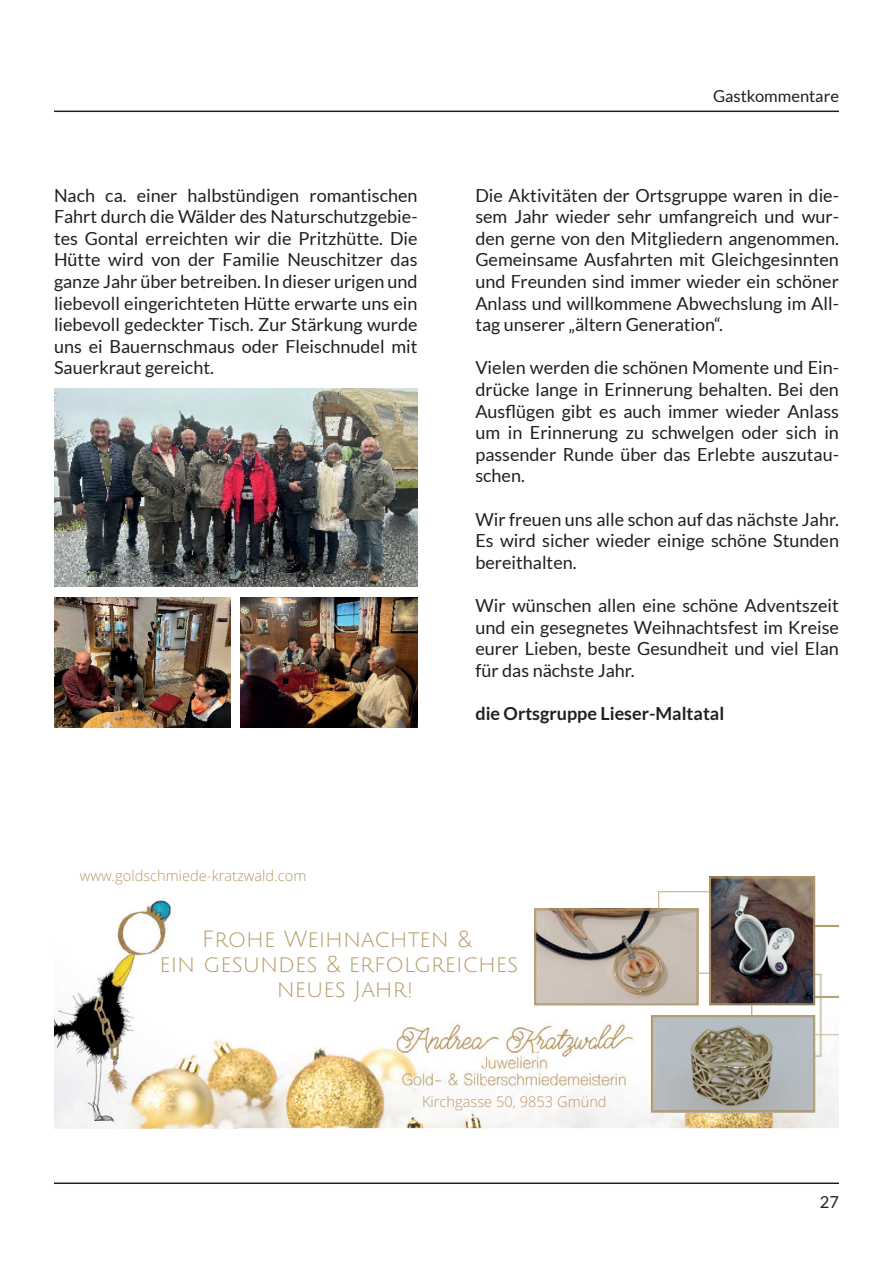
<style>
.page{position:relative;width:893px;height:1263px;background:#fff}
.page>*{position:absolute;margin:0;border:0;box-sizing:border-box;transform-origin:0 0}
.t1{font:22.8px/25.2px "Julius Sans One";color:#b49968;text-align:center}
.t2{font:18px/21.6px "Lato";color:#231f20;text-align:justify}
.t3{font:700 18px "Lato";color:#231f20}
.t4{font:16.5px "Lato";color:#231f20}
.t5{font:300 14.7px "Open Sans";color:#b49968}
</style>
<div class="page">
<hr style="left:54px;top:111px;width:785px;height:1px;background:#231f20">
<hr style="left:54px;top:1182px;width:785px;height:2px;background:#231f20">
<img style="left:54px;top:597px;width:177px;height:131px">
<img style="left:241px;top:597px;width:177px;height:131px">
<img style="left:54px;top:388px;width:364px;height:198px">
<img style="left:237px;top:1047px;width:525px;height:81px">
<img style="left:763px;top:1112px;width:76px;height:16px">
<img style="left:377px;top:1022px;width:157px;height:63px">
<img style="left:54px;top:900px;width:183px;height:228px">
<img style="left:534px;top:876px;width:305px;height:236px">
<div style="left:652px;top:1016px;width:162px;height:95px;border:1px solid #b49968"></div>
<p class="t4" style="left:713px;top:87px;width:127px">Gastkommentare</p>
<p class="t2" style="left:54px;top:184px;width:365px">Nach ca. einer halbstündigen romantischen Fahrt durch die Wälder des Naturschutzgebie&shy;tes Gontal erreichten wir die Pritzhütte. Die Hütte wird von der Familie Neuschitzer das ganze Jahr über betreiben. In dieser urigen und liebevoll eingerichteten Hütte erwarte uns ein liebevoll gedeckter Tisch. Zur Stärkung wurde uns ei Bauernschmaus oder Fleischnudel mit Sauerkraut gereicht.</p>
<p class="t2" style="left:475px;top:184px;width:365px">Die Aktivitäten der Ortsgruppe waren in die&shy;sem Jahr wieder sehr umfangreich und wur&shy;den gerne von den Mitgliedern angenommen.<br>Gemeinsame Ausfahrten mit Gleichgesinnten und Freunden sind immer wieder ein schöner Anlass und willkommene Abwechslung im All&shy;tag unserer „ältern Generation“.</p>
<p class="t2" style="left:475px;top:357px;width:365px">Vielen werden die schönen Momente und Ein&shy;drücke lange in Erinnerung behalten. Bei den Ausflügen gibt es auch immer wieder Anlass um in Erinnerung zu schwelgen oder sich in passender Runde über das Erlebte auszutau&shy;schen.</p>
<p class="t2" style="left:475px;top:508px;width:365px">Wir freuen uns alle schon auf das nächste Jahr.<br>Es wird sicher wieder einige schöne Stunden bereithalten.</p>
<p class="t2" style="left:475px;top:595px;width:365px">Wir wünschen allen eine schöne Adventszeit und ein gesegnetes Weihnachtsfest im Kreise eurer Lieben, beste Gesundheit und viel Elan für das nächste Jahr.</p>
<p class="t3" style="left:475px;top:703px;width:250px">die Ortsgruppe Lieser-Maltatal</p>
<p class="t5" style="left:80px;top:866px;width:228px">www.goldschmiede-kratzwald.com</p>
<p class="t1" style="left:159px;top:927px;width:360px">Frohe Weihnachten &amp;<br>ein gesundes &amp; erfolgreiches neues Jahr!</p>
<p class="t5" style="left:422px;top:1092px;width:186px">Kirchgasse 50, 9853 Gmünd</p>
<p class="t4" style="left:820px;top:1193px;width:21px">27</p>
</div>
